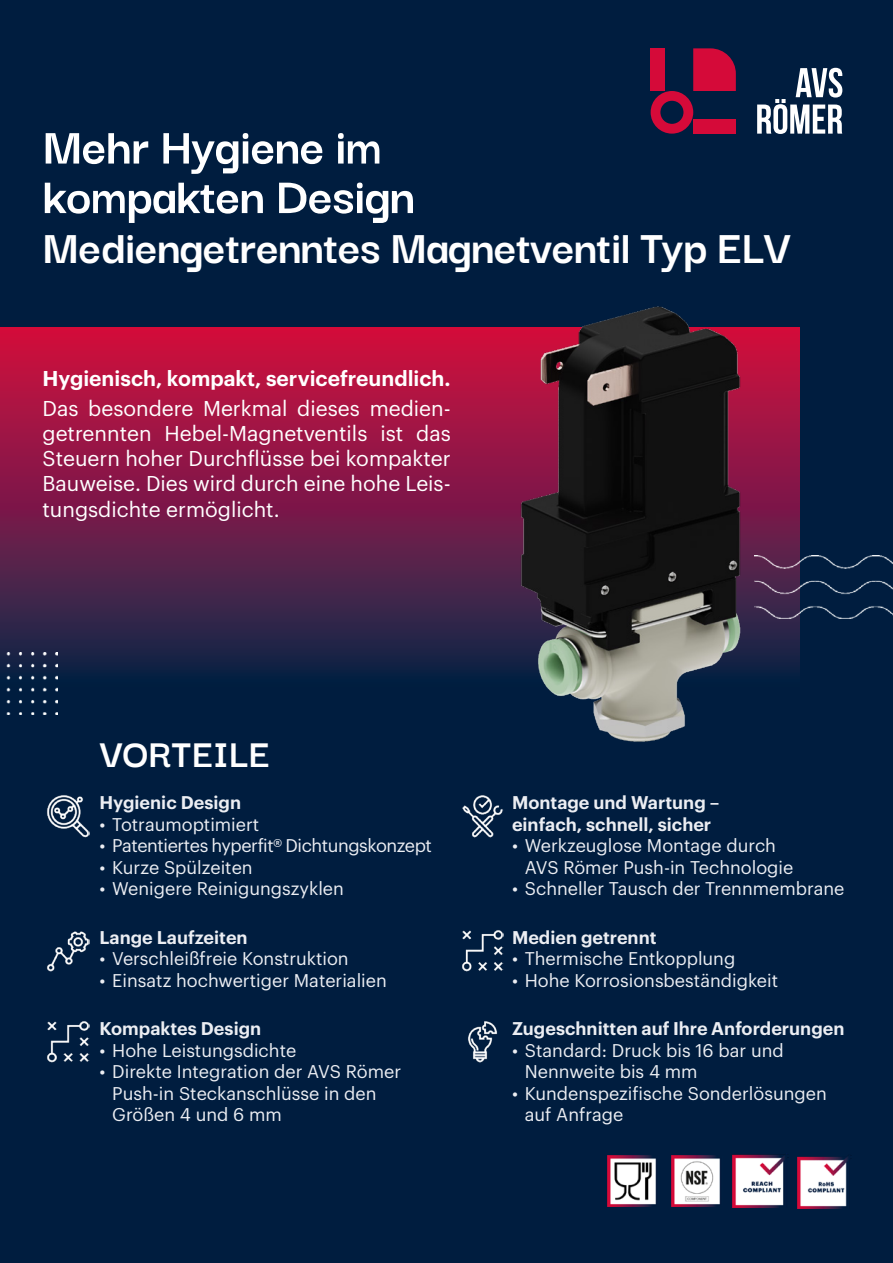
<style>
.page{position:relative;width:893px;height:1263px;background:#001d3f}
.page>*{position:absolute;margin:0;border:0;box-sizing:border-box;transform-origin:0 0}
.t1{font:700 54px/49.5px "Darker Grotesque";letter-spacing:-.01em;color:#fff}
.t2{font:700 49.5px "Darker Grotesque";letter-spacing:-.01em;color:#fff}
.t3{font:700 42px "Darker Grotesque";color:#fff}
.t4{font:21px/25.2px "Graphik";color:#fff;text-align:justify}
.t5{font:600 21px "Graphik";color:#fff}
.t6{font:18px/21.6px "Graphik";color:#eceef3}
.t7{font:600 18px/21.6px "Graphik";color:#eceef3}
.t8{font:18px "Graphik";letter-spacing:-.025em;color:#eceef3}
</style>
<div class="page">
<div style="left:0;top:328px;width:799px;height:361px;background:linear-gradient(to bottom,#db0e41,#0b274b)"></div>
<img style="left:47px;top:794px;width:42px;height:43px">
<img style="left:461px;top:794px;width:42px;height:43px">
<img style="left:47px;top:929px;width:42px;height:42px">
<img style="left:461px;top:929px;width:42px;height:42px">
<img style="left:47px;top:1020px;width:42px;height:43px">
<img style="left:461px;top:1020px;width:42px;height:43px">
<img style="left:473px;top:259px;width:411px;height:540px">
<img style="left:754px;top:556px;width:139px;height:63px">
<img style="left:0;top:652px;width:58px;height:63px">
<svg style="left:651px;top:48px;width:85px;height:86px;background:#72123b"></svg>
<svg style="left:757px;top:68px;width:85px;height:66px"></svg>
<img style="left:607px;top:1155px;width:51px;height:51px">
<img style="left:671px;top:1155px;width:51px;height:51px">
<img style="left:733px;top:1154px;width:55px;height:54px">
<img style="left:797px;top:1155px;width:54px;height:54px">
<h1 class="t1" style="left:43px;top:118px;width:374px">Mehr Hygiene im kompakten Design</h1>
<h2 class="t2" style="left:43px;top:210px;width:750px">Mediengetrenntes Magnetventil Typ ELV</h2>
<p class="t5" style="left:43px;top:363px;width:410px">Hygienisch, kompakt, servicefreundlich.</p>
<p class="t4" style="left:43px;top:394px;width:410px">Das besondere Merkmal dieses medien&shy;getrennten Hebel-Magnetventils ist das Steuern hoher Durchflüsse bei kompakter Bauweise. Dies wird durch eine hohe Leis&shy;tungsdichte ermöglicht.</p>
<h3 class="t3" style="left:100px;top:722px;width:172px">VORTEILE</h3>
<p class="t7" style="left:100px;top:790px;width:143px">Hygienic Design</p>
<p class="t6" style="left:100px;top:812px;width:161px">• Totraumoptimiert</p>
<p class="t8" style="left:100px;top:832px;width:334px">• Patentiertes hyperfit® Dichtungskonzept</p>
<p class="t6" style="left:100px;top:855px;width:155px">• Kurze Spülzeiten</p>
<p class="t6" style="left:100px;top:877px;width:246px">• Wenigere Reinigungszyklen</p>
<p class="t7" style="left:100px;top:925px;width:150px">Lange Laufzeiten</p>
<p class="t6" style="left:100px;top:946px;width:251px">• Verschleißfreie Konstruktion</p>
<p class="t6" style="left:100px;top:968px;width:289px">• Einsatz hochwertiger Materialien</p>
<p class="t7" style="left:100px;top:1016px;width:163px">Kompaktes Design</p>
<p class="t6" style="left:100px;top:1038px;width:198px">• Hohe Leistungsdichte</p>
<p class="t6" style="left:112px;top:1059px;width:290px;text-indent:-13px">• Direkte Integration der AVS Römer<br>Push-in Steckanschlüsse in den<br>Größen 4 und 6 mm</p>
<p class="t7" style="left:512px;top:790px;width:209px">Montage und Wartung – einfach, schnell, sicher</p>
<p class="t6" style="left:525px;top:833px;width:270px;text-indent:-13px">• Werkzeuglose Montage durch<br>AVS Römer Push-in Technologie</p>
<p class="t6" style="left:512px;top:877px;width:334px">• Schneller Tausch der Trennmembrane</p>
<p class="t7" style="left:512px;top:925px;width:146px">Medien getrennt</p>
<p class="t6" style="left:512px;top:946px;width:225px">• Thermische Entkopplung</p>
<p class="t6" style="left:512px;top:968px;width:268px">• Hohe Korrosionsbeständigkeit</p>
<p class="t7" style="left:512px;top:1016px;width:334px">Zugeschnitten auf Ihre Anforderungen</p>
<p class="t6" style="left:525px;top:1038px;width:261px;text-indent:-13px">• Standard: Druck bis 16 bar und<br>Nennweite bis 4 mm</p>
<p class="t6" style="left:525px;top:1081px;width:303px;text-indent:-13px">• Kundenspezifische Sonderlösungen auf Anfrage</p>
</div>
